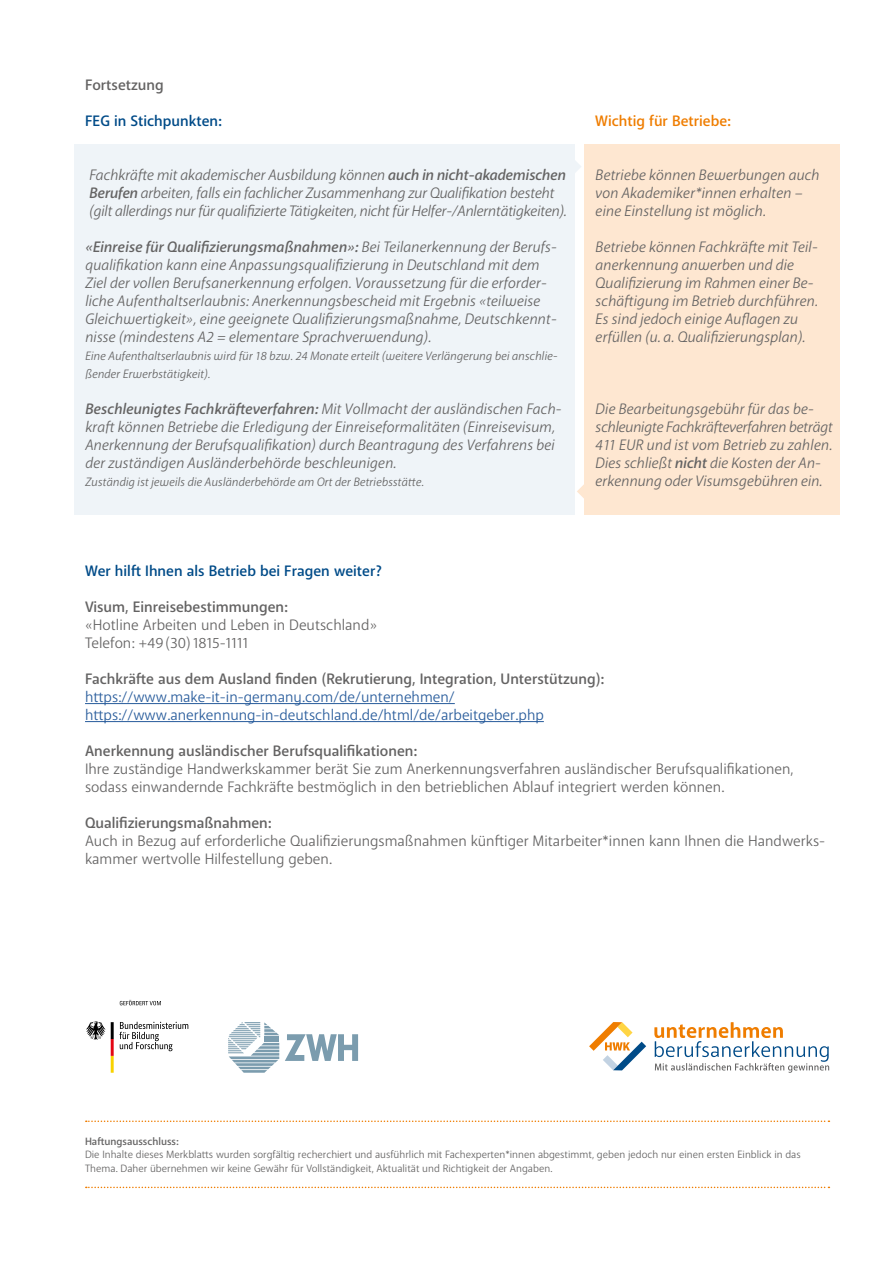
<style>
.page{position:relative;width:893px;height:1263px;background:#fff}
.page>*{position:absolute;margin:0;border:0;box-sizing:border-box;transform-origin:0 0}
.t1{font:italic 15px/18px "Anago";color:#646363}
.t2{font:15px/18px "Anago";color:#646363}
.t3{font:500 15px/18px "Anago";color:#646363}
.t4{font:15px "Anago";color:#275b9b}
.t5{font:500 15px "Anago";color:#004b88}
.t6{font:500 15px "Anago";color:#ef7d00}
.t7{font:italic 12px/18px "Anago";color:#646363}
.t8{font:10.5px/13.5px "Anago";color:#646363}
.t9{font:500 10.5px "Anago";color:#646363}
.s1{font-weight:500}
.s2{font-weight:400;color:#275b9b}
</style>
<div class="page">
<div style="left:584px;top:144px;width:255px;height:370px;background:#fee7d1"></div>
<div style="left:74px;top:144px;width:500px;height:370px;background:#eff4f8"></div>
<hr style="left:85px;top:703px;width:370px;height:1px;background:#275b9b">
<hr style="left:85px;top:721px;width:459px;height:1px;background:#275b9b">
<svg style="left:86px;top:1120px;width:743px;height:2px"></svg>
<svg style="left:86px;top:1187px;width:743px;height:1px"></svg>
<svg style="left:654px;top:1022px;width:175px;height:51px"></svg>
<svg style="left:589px;top:1022px;width:57px;height:48px"></svg>
<svg style="left:86px;top:1021px;width:102px;height:52px"></svg>
<svg style="left:120px;top:1000px;width:41px;height:5px"></svg>
<svg style="left:285px;top:1034px;width:73px;height:27px"></svg>
<svg style="left:228px;top:1022px;width:51px;height:51px"></svg>
<svg style="left:574px;top:159px;width:7px;height:15px"></svg>
<svg style="left:577px;top:484px;width:7px;height:14px"></svg>
<p class="t3" style="left:85px;top:76px;width:80px">Fortsetzung</p>
<p class="t5" style="left:85px;top:111px;width:138px">FEG in Stichpunkten:</p>
<p class="t6" style="left:595px;top:111px;width:137px">Wichtig für Betriebe:</p>
<p class="t1" style="left:89px;top:166px;width:479px">Fachkräfte mit akademischer Ausbildung können <span class="s1">auch in nicht-akademischen<br>Berufen</span> arbeiten, falls ein fachlicher Zusammenhang zur Qualifikation besteht (gilt allerdings nur für qualifizierte Tätigkeiten, nicht für Helfer-/Anlerntätigkeiten).</p>
<p class="t1" style="left:85px;top:238px;width:473px"><span class="s1">«Einreise für Qualifizierungsmaßnahmen»:</span> Bei Teilanerkennung der Berufs&shy;qualifikation kann eine Anpassungsqualifizierung in Deutschland mit dem Ziel der vollen Berufsanerkennung erfolgen. Voraussetzung für die erforder&shy;liche Aufenthaltserlaubnis: Anerkennungsbescheid mit Ergebnis «teilweise Gleichwertigkeit», eine geeignete Qualifizierungsmaßnahme, Deutschkennt&shy;nisse (mindestens A2 = elementare Sprachverwendung).</p>
<p class="t7" style="left:85px;top:347px;width:474px">Eine Aufenthaltserlaubnis wird für 18 bzw. 24 Monate erteilt (weitere Verlängerung bei anschlie&shy;ßender Erwerbstätigkeit).</p>
<p class="t1" style="left:85px;top:400px;width:478px"><span class="s1">Beschleunigtes Fachkräfteverfahren:</span> Mit Vollmacht der ausländischen Fach&shy;kraft können Betriebe die Erledigung der Einreiseformalitäten (Einreisevisum, Anerkennung der Berufsqualifikation) durch Beantragung des Verfahrens bei der zuständigen Ausländerbehörde beschleunigen.</p>
<p class="t7" style="left:85px;top:473px;width:341px">Zuständig ist jeweils die Ausländerbehörde am Ort der Betriebsstätte.</p>
<p class="t1" style="left:595px;top:166px;width:226px">Betriebe können Bewerbungen auch von Akademiker*innen erhalten – eine Einstellung ist möglich.</p>
<p class="t1" style="left:595px;top:238px;width:224px">Betriebe können Fachkräfte mit Teil&shy;anerkennung anwerben und die Qualifizierung im Rahmen einer Be&shy;schäftigung im Betrieb durchführen.<br>Es sind jedoch einige Auflagen zu erfüllen (u. a. Qualifizierungsplan).</p>
<p class="t1" style="left:595px;top:400px;width:239px">Die Bearbeitungsgebühr für das be&shy;schleunigte Fachkräfteverfahren beträgt 411 EUR und ist vom Betrieb zu zahlen.<br>Dies schließt <span class="s1">nicht</span> die Kosten der An&shy;erkennung oder Visumsgebühren ein.</p>
<p class="t5" style="left:85px;top:561px;width:298px">Wer hilft Ihnen als Betrieb bei Fragen weiter?</p>
<p class="t2" style="left:85px;top:598px;width:294px"><span class="s1">Visum, Einreisebestimmungen:<br></span>«Hotline Arbeiten und Leben in Deutschland»<br>Telefon: +49 (30) 1815-1111</p>
<p class="t3" style="left:85px;top:670px;width:521px">Fachkräfte aus dem Ausland finden (Rekrutierung, Integration, Unterstützung): <span class="s2">https://www.make-it-in-germany.com/de/unternehmen/</span></p>
<p class="t4" style="left:85px;top:705px;width:460px">https://www.anerkennung-in-deutschland.de/html/de/arbeitgeber.php</p>
<p class="t2" style="left:85px;top:742px;width:710px"><span class="s1">Anerkennung ausländischer Berufsqualifikationen:<br></span>Ihre zuständige Handwerkskammer berät Sie zum Anerkennungsverfahren ausländischer Berufsqualifikationen, sodass einwandernde Fachkräfte bestmöglich in den betrieblichen Ablauf integriert werden können.</p>
<p class="t2" style="left:85px;top:814px;width:742px"><span class="s1">Qualifizierungsmaßnahmen:<br></span>Auch in Bezug auf erforderliche Qualifizierungsmaßnahmen künftiger Mitarbeiter*innen kann Ihnen die Handwerks&shy;kammer wertvolle Hilfestellung geben.</p>
<p class="t9" style="left:85px;top:1134px;width:95px">Haftungsausschluss:</p>
<p class="t8" style="left:85px;top:1148px;width:717px">Die Inhalte dieses Merkblatts wurden sorgfältig recherchiert und ausführlich mit Fachexperten*innen abgestimmt, geben jedoch nur einen ersten Einblick in das<br>Thema. Daher übernehmen wir keine Gewähr für Vollständigkeit, Aktualität und Richtigkeit der Angaben.</p>
</div>
